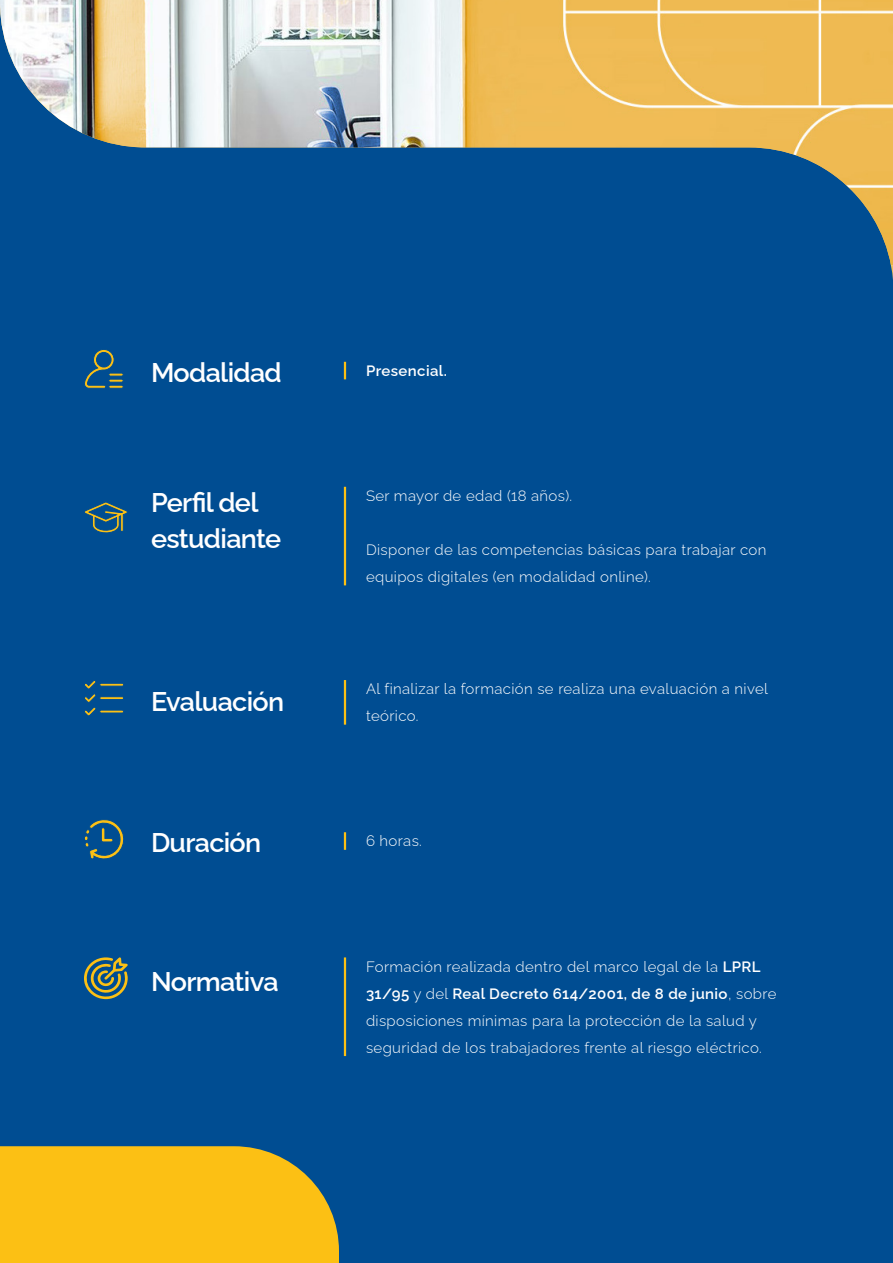
<style>
.page{position:relative;width:893px;height:1263px;background:#004d92}
.page>*{position:absolute;margin:0;border:0;box-sizing:border-box;transform-origin:0 0}
.t1{font:600 27px/36px "Raleway";letter-spacing:-.025em;color:#fff}
.t2{font:300 15px/27px "Raleway";letter-spacing:.025em;color:#fff}
.t3{font:600 15px "Raleway";letter-spacing:.025em;color:#fff}
.s1{font-weight:600}
</style>
<div class="page">
<img style="left:0;top:0;width:893px;height:266px">
<div style="left:0;top:1146px;width:339px;height:117px;background:#fcc014"></div>
<svg style="left:344px;top:362px;width:2px;height:17px"></svg>
<svg style="left:84px;top:349px;width:40px;height:40px"></svg>
<svg style="left:84px;top:819px;width:40px;height:40px"></svg>
<svg style="left:344px;top:832px;width:2px;height:18px"></svg>
<svg style="left:85px;top:502px;width:43px;height:31px"></svg>
<hr style="left:344px;top:487px;width:2px;height:98px;background:#fcc014">
<svg style="left:84px;top:680px;width:40px;height:36px"></svg>
<hr style="left:344px;top:680px;width:2px;height:45px;background:#fcc014">
<svg style="left:84px;top:957px;width:44px;height:42px"></svg>
<hr style="left:344px;top:957px;width:2px;height:99px;background:#fcc014">
<h1 class="t1" style="left:151px;top:351px;width:132px">Modalidad</h1>
<p class="t3" style="left:366px;top:359px;width:82px">Presencial.</p>
<h1 class="t1" style="left:151px;top:482px;width:132px">Perfil del estudiante</h1>
<p class="t2" style="left:366px;top:480px;width:208px">Ser mayor de edad (18 años).</p>
<p class="t2" style="left:366px;top:534px;width:402px">Disponer de las competencias básicas para trabajar con equipos digitales (en modalidad online).</p>
<h1 class="t1" style="left:151px;top:680px;width:135px">Evaluación</h1>
<p class="t2" style="left:366px;top:674px;width:404px">Al finalizar la formación se realiza una evaluación a nivel teórico.</p>
<h1 class="t1" style="left:151px;top:821px;width:112px">Duración</h1>
<p class="t2" style="left:366px;top:826px;width:57px">6 horas.</p>
<h1 class="t1" style="left:151px;top:960px;width:129px">Normativa</h1>
<p class="t2" style="left:366px;top:951px;width:412px">Formación realizada dentro del marco legal de la <span class="s1">LPRL 31/95</span> y del <span class="s1">Real Decreto 614/2001, de 8 de junio</span>, sobre disposiciones mínimas para la protección de la salud y seguridad de los trabajadores frente al riesgo eléctrico.</p>
</div>
